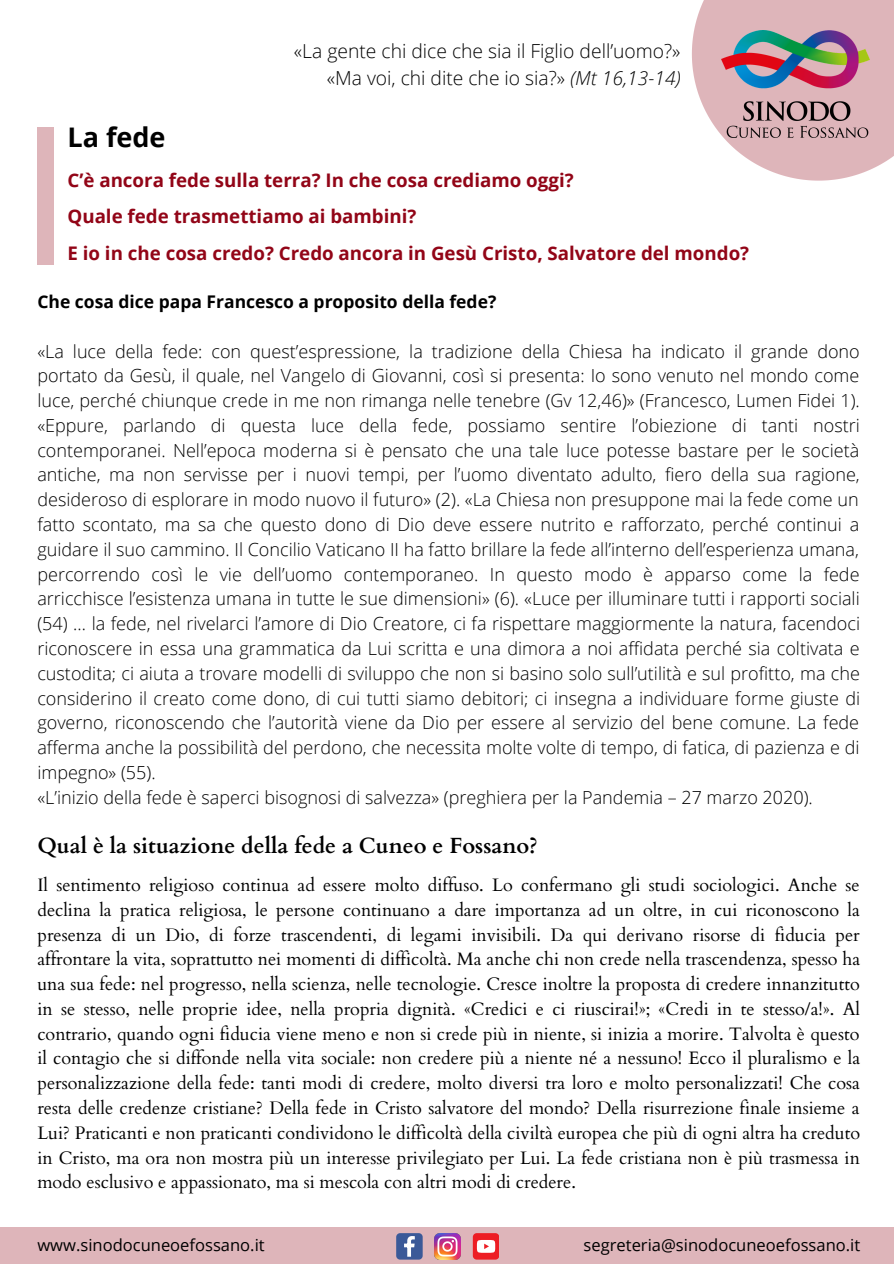
<style>
.page{position:relative;width:894px;height:1264px;background:#fff}
.page>*{position:absolute;margin:0;border:0;box-sizing:border-box;transform-origin:0 0}
.t1{font:700 27px "Open Sans";color:#000}
.t2{font:700 21.9px "Cardo";color:#000}
.t3{font:300 19.2px "Open Sans";color:#000}
.t4{font:700 18.75px "Open Sans";color:#920517}
.t5{font:300 18px/24.8px "Open Sans";color:#000;text-align:justify}
.t6{font:18px/24.8px "Cardo";color:#000;text-align:justify}
.t7{font:700 17.4px "Open Sans";color:#000}
.t8{font:16.5px "Open Sans";color:#000}
.s1{font-style:italic}
</style>
<div class="page">
<svg style="left:692px;top:0;width:201px;height:181px"></svg>
<div style="left:0;top:1227px;width:893px;height:36px;background:#deb5ba"></div>
<img style="left:721px;top:30px;width:148px;height:107px">
<svg style="left:472px;top:1233px;width:26px;height:25px"></svg>
<img style="left:434px;top:1233px;width:26px;height:25px">
<svg style="left:396px;top:1233px;width:26px;height:25px"></svg>
<div style="left:37px;top:127px;width:17px;height:137px;background:#deb5ba"></div>
<p class="t3" style="left:294px;top:37px;width:388px">«La gente chi dice che sia il Figlio dell’uomo?»</p>
<p class="t3" style="left:327px;top:64px;width:355px">«Ma voi, chi dite che io sia?» <span class="s1">(Mt 16,13-14)</span></p>
<p class="t1" style="left:67px;top:118px;width:100px">La fede</p>
<p class="t4" style="left:67px;top:166px;width:507px">C’è ancora fede sulla terra? In che cosa crediamo oggi?</p>
<p class="t4" style="left:67px;top:203px;width:350px">Quale fede trasmettiamo ai bambini?</p>
<p class="t4" style="left:67px;top:240px;width:683px">E io in che cosa credo? Credo ancora in Gesù Cristo, Salvatore del mondo?</p>
<p class="t7" style="left:37px;top:289px;width:460px">Che cosa dice papa Francesco a proposito della fede?</p>
<p class="t5" style="left:37px;top:338px;width:824px">«La luce della fede: con quest’espressione, la tradizione della Chiesa ha indicato il grande dono portato da Gesù, il quale, nel Vangelo di Giovanni, così si presenta: Io sono venuto nel mondo come luce, perché chiunque crede in me non rimanga nelle tenebre (Gv 12,46)» (Francesco, Lumen Fidei 1). «Eppure, parlando di questa luce della fede, possiamo sentire l’obiezione di tanti nostri contemporanei. Nell’epoca moderna si è pensato che una tale luce potesse bastare per le società antiche, ma non servisse per i nuovi tempi, per l’uomo diventato adulto, fiero della sua ragione, desideroso di esplorare in modo nuovo il futuro» (2). «La Chiesa non presuppone mai la fede come un fatto scontato, ma sa che questo dono di Dio deve essere nutrito e rafforzato, perché continui a guidare il suo cammino. Il Concilio Vaticano II ha fatto brillare la fede all’interno dell’esperienza umana, percorrendo così le vie dell’uomo contemporaneo. In questo modo è apparso come la fede arricchisce l’esistenza umana in tutte le sue dimensioni» (6). «Luce per illuminare tutti i rapporti sociali (54) … la fede, nel rivelarci l’amore di Dio Creatore, ci fa rispettare maggiormente la natura, facendoci riconoscere in essa una grammatica da Lui scritta e una dimora a noi affidata perché sia coltivata e custodita; ci aiuta a trovare modelli di sviluppo che non si basino solo sull’utilità e sul profitto, ma che considerino il creato come dono, di cui tutti siamo debitori; ci insegna a individuare forme giuste di governo, riconoscendo che l’autorità viene da Dio per essere al servizio del bene comune. La fede afferma anche la possibilità del perdono, che necessita molte volte di tempo, di fatica, di pazienza e di impegno» (55).</p>
<p class="t5" style="left:37px;top:784px;width:776px">«L’inizio della fede è saperci bisognosi di salvezza» (preghiera per la Pandemia – 27 marzo 2020).</p>
<p class="t2" style="left:37px;top:831px;width:501px">Qual è la situazione della fede a Cuneo e Fossano?</p>
<p class="t6" style="left:37px;top:873px;width:824px">Il sentimento religioso continua ad essere molto diffuso. Lo confermano gli studi sociologici. Anche se declina la pratica religiosa, le persone continuano a dare importanza ad un oltre, in cui riconoscono la presenza di un Dio, di forze trascendenti, di legami invisibili. Da qui derivano risorse di fiducia per affrontare la vita, soprattutto nei momenti di difficoltà. Ma anche chi non crede nella trascendenza, spesso ha una sua fede: nel progresso, nella scienza, nelle tecnologie. Cresce inoltre la proposta di credere innanzitutto in se stesso, nelle proprie idee, nella propria dignità. «Credici e ci riuscirai!»; «Credi in te stesso/a!». Al contrario, quando ogni fiducia viene meno e non si crede più in niente, si inizia a morire. Talvolta è questo il contagio che si diffonde nella vita sociale: non credere più a niente né a nessuno! Ecco il pluralismo e la personalizzazione della fede: tanti modi di credere, molto diversi tra loro e molto personalizzati! Che cosa resta delle credenze cristiane? Della fede in Cristo salvatore del mondo? Della risurrezione finale insieme a Lui? Praticanti e non praticanti condividono le difficoltà della civiltà europea che più di ogni altra ha creduto in Cristo, ma ora non mostra più un interesse privilegiato per Lui. La fede cristiana non è più trasmessa in modo esclusivo e appassionato, ma si mescola con altri modi di credere.</p>
<p class="t8" style="left:37px;top:1233px;width:229px">www.sinodocuneoefossano.it</p>
<p class="t8" style="left:583px;top:1233px;width:278px">segreteria@sinodocuneoefossano.it</p>
</div>
